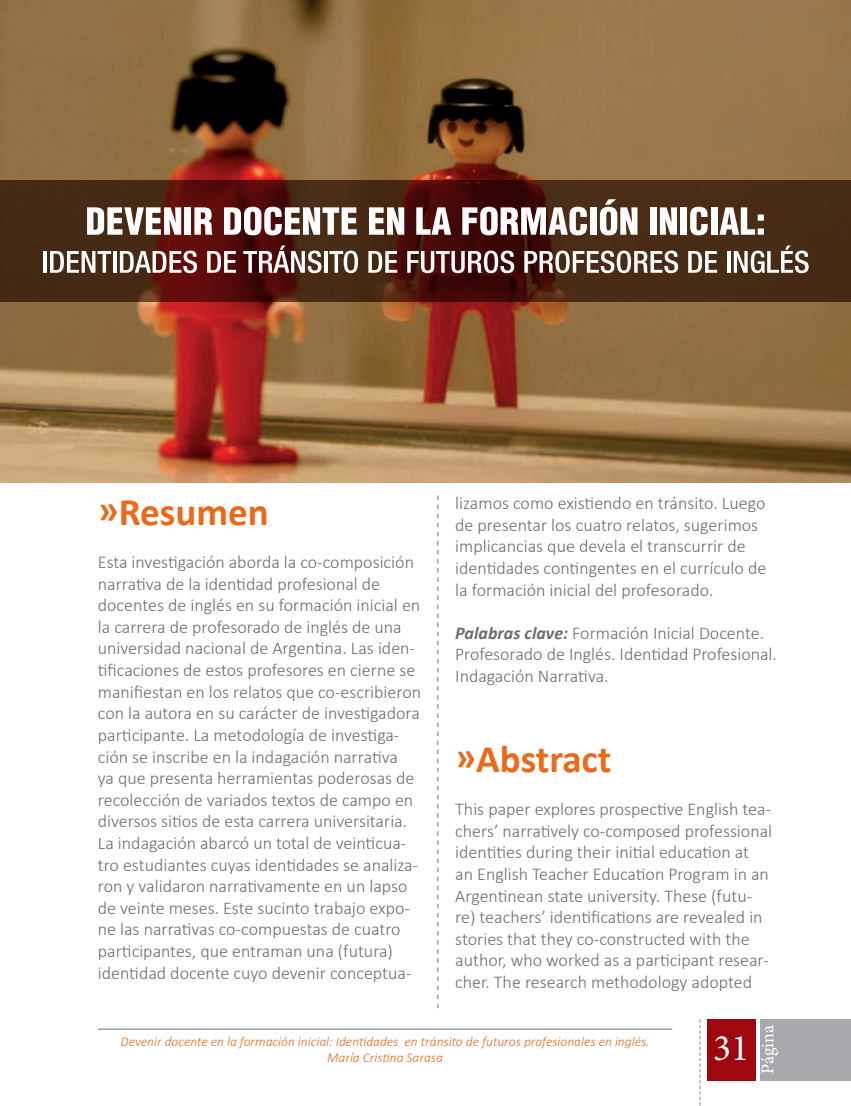
<style>
.page{position:relative;width:851px;height:1106px;background:#fff}
.page>*{position:absolute;margin:0;border:0;box-sizing:border-box;transform-origin:0 0}
.Titulo_26pt{font:700 39px "Calibri";color:#eb691b}
.t1{font:37.5px "Minion Pro";color:#fff}
.Titulo_26pt-2{font:300 18px/21.6px "Calibri";color:#6c6d70}
.Parrafo_Contenido{font:300 18px/21.6px "Calibri";color:#6c6d70}
.t2{font:18px "Minion Pro";letter-spacing:-.005em;color:#fff}
.Marcador_-_Pie{font:italic 300 13.5px "Calibri";color:#eb691b}
.s1{font-weight:700;font-style:italic}
</style>
<div class="page">
<div style="left:760px;top:1019px;width:90px;height:61px;background:#a8a9ad"></div>
<div style="left:707px;top:1019px;width:48px;height:61px;background:#9d070d"></div>
<svg style="left:699px;top:1019px;width:1px;height:87px"></svg>
<hr style="left:98px;top:1028px;width:574px;height:1px;background:#6c6d70">
<svg style="left:437px;top:495px;width:1px;height:513px"></svg>
<img style="left:1px;top:302px;width:849px;height:180px">
<div style="left:1px;top:181px;width:849px;height:121px;background:#401903;opacity:.68"></div>
<svg style="left:0;top:0;width:850px;height:239px;background:#846341"></svg>
<hr style="left:43px;top:251px;width:4px;height:22px;background:#fff">
<svg style="left:50px;top:251px;width:61px;height:22px"></svg>
<hr style="left:113px;top:251px;width:3px;height:22px;background:#fff">
<svg style="left:120px;top:251px;width:77px;height:22px"></svg>
<svg style="left:207px;top:251px;width:29px;height:22px"></svg>
<svg style="left:243px;top:245px;width:78px;height:28px"></svg>
<hr style="left:324px;top:251px;width:3px;height:22px;background:#fff">
<svg style="left:329px;top:251px;width:29px;height:22px"></svg>
<svg style="left:368px;top:251px;width:29px;height:22px"></svg>
<svg style="left:407px;top:251px;width:107px;height:22px"></svg>
<svg style="left:524px;top:251px;width:154px;height:22px"></svg>
<svg style="left:688px;top:251px;width:29px;height:22px"></svg>
<svg style="left:726px;top:251px;width:4px;height:22px"></svg>
<svg style="left:733px;top:245px;width:75px;height:28px"></svg>
<p class="Titulo_26pt" style="left:98px;top:487px;width:172px">»Resumen</p>
<p class="Titulo_26pt-2" style="left:98px;top:551px;width:325px">Esta investigación aborda la co-composición narrativa de la identidad profesional de docentes de inglés en su formación inicial en la carrera de profesorado de inglés de una universidad nacional de Argentina. Las iden&shy;tificaciones de estos profesores en cierne se manifiestan en los relatos que co-escribieron con la autora en su carácter de investigadora participante. La metodología de investiga&shy;ción se inscribe en la indagación narrativa<br>ya que presenta herramientas poderosas de recolección de variados textos de campo en diversos sitios de esta carrera universitaria.<br>La indagación abarcó un total de veinticua&shy;tro estudiantes cuyas identidades se analiza&shy;ron y validaron narrativamente en un lapso de veinte meses. Este sucinto trabajo expo&shy;ne las narrativas co-compuestas de cuatro participantes, que entraman una (futura) identidad docente cuyo devenir conceptua-</p>
<p class="Titulo_26pt-2" style="left:455px;top:492px;width:312px">lizamos como existiendo en tránsito. Luego de presentar los cuatro relatos, sugerimos implicancias que devela el transcurrir de identidades contingentes en el currículo de la formación inicial del profesorado.</p>
<p class="Parrafo_Contenido" style="left:455px;top:622px;width:323px"><span class="s1">Palabras clave:</span> Formación Inicial Docente.<br>Profesorado de Inglés. Identidad Profesional.<br>Indagación Narrativa.</p>
<p class="Titulo_26pt" style="left:455px;top:734px;width:158px">»Abstract</p>
<p class="Titulo_26pt-2" style="left:455px;top:798px;width:318px">This paper explores prospective English tea&shy;chers’ narratively co-composed professional identities during their initial education at<br>an English Teacher Education Program in an Argentinean state university. These (futu&shy;re) teachers’ identifications are revealed in stories that they co-constructed with the author, who worked as a participant resear&shy;cher. The research methodology adopted</p>
<p class="Marcador_-_Pie" style="left:121px;top:1032px;width:530px">Devenir docente en la formación inicial: Identidades en tránsito de futuros profesionales en inglés.</p>
<p class="Marcador_-_Pie" style="left:327px;top:1049px;width:117px">María Cristina Sarasa</p>
<h2 class="t1" style="left:713px;top:1023px;width:37px">31</h2>
<p class="t2" style="left:755px;top:1073px;width:50px;rotate:-90deg">Página</p>
</div>
